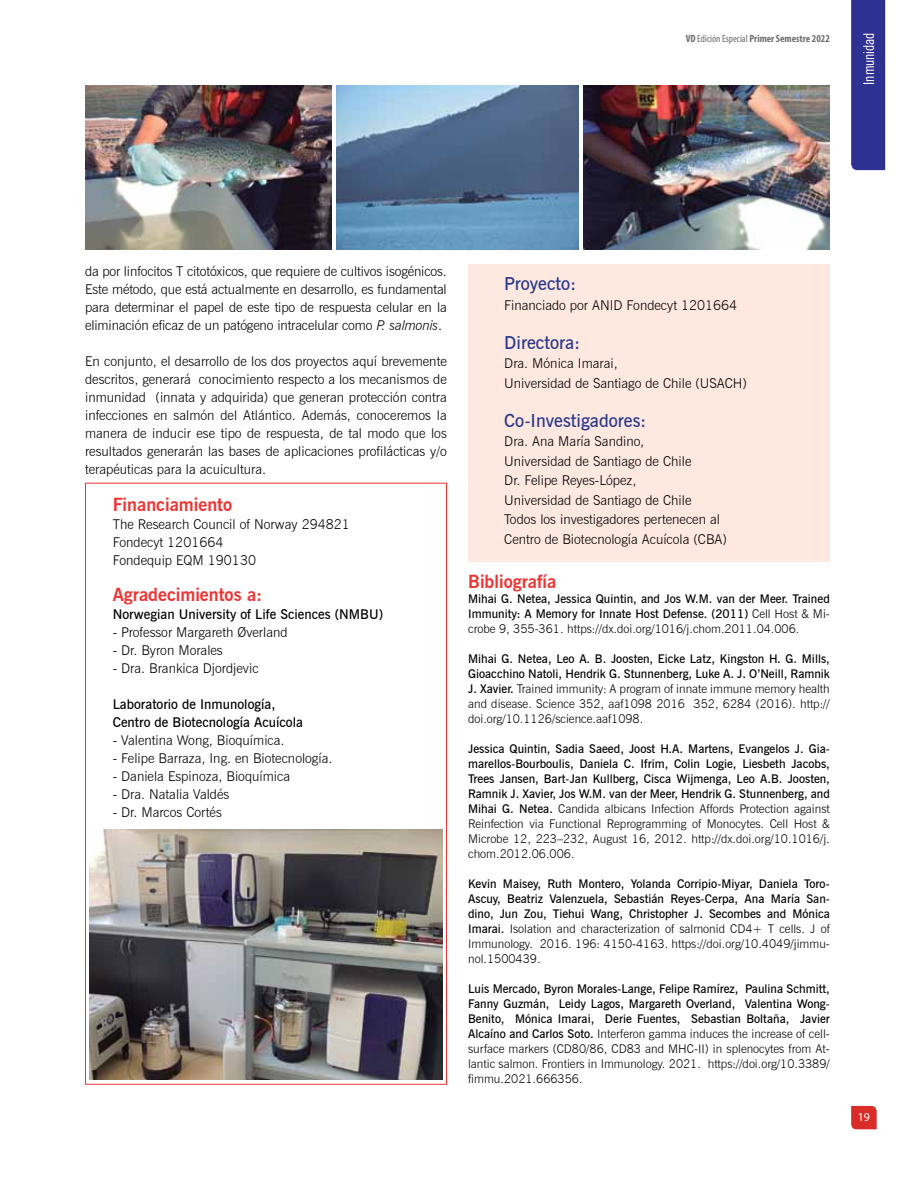
<style>
.page{position:relative;width:915px;height:1191px;background:#fff}
.page>*{position:absolute;margin:0;border:0;box-sizing:border-box;transform-origin:0 0}
.t1{font:700 18px "News Gothic BT";color:#ee3433}
.t2{font:600 18px "News Gothic BT";color:#2a398a}
.t3{font:condensed 15px "News Gothic BT";letter-spacing:-.01em;color:#fff}
.t4{font:300 13.5px/18px "News Gothic BT";color:#000}
.t5{font:600 13.5px/18px "News Gothic BT";color:#000}
.t6{font:600 12px/15px "News Gothic BT";color:#000;text-align:justify}
.t7{font:300 12px/15px "News Gothic BT";color:#000;text-align:justify}
.t8{font:12px "Myriad Pro";color:#fff}
.t9{font:700 condensed 10.5px "Myriad Pro";color:#6d6e71}
.s1{font-weight:400}
.s2{font-style:italic}
.s3{font-weight:300}
.s4{font-weight:600}
</style>
<div class="page">
<svg style="left:851px;top:1106px;width:25px;height:23px"></svg>
<img style="left:89px;top:829px;width:353px;height:250px">
<img style="left:85px;top:85px;width:247px;height:164px">
<img style="left:583px;top:85px;width:246px;height:164px">
<img style="left:336px;top:85px;width:242px;height:164px">
<div style="left:468px;top:264px;width:361px;height:297px;background:#fee8df"></div>
<div style="left:851px;top:0;width:33px;height:170px;background:#2e3092"></div>
<p class="t9" style="left:685px;top:32px;width:146px">VD <span class="s1">Edición Especial</span> Primer Semestre 2022</p>
<p class="t3" style="left:859px;top:84px;width:53px;rotate:-90deg">Inmunidad</p>
<p class="t4" style="left:85px;top:262px;width:363px;text-align:justify">da por linfocitos T citotóxicos, que requiere de cultivos isogénicos.<br>Este método, que está actualmente en desarrollo, es fundamental para determinar el papel de este tipo de respuesta celular en la eliminación eficaz de un patógeno intracelular como <span class="s2">P. salmonis</span>.</p>
<p class="t4" style="left:85px;top:352px;width:363px;text-align:justify">En conjunto, el desarrollo de los dos proyectos aquí brevemente descritos, generará conocimiento respecto a los mecanismos de inmunidad (innata y adquirida) que generan protección contra infecciones en salmón del Atlántico. Además, conoceremos la manera de inducir ese tipo de respuesta, de tal modo que los resultados generarán las bases de aplicaciones profilácticas y/o terapéuticas para la acuicultura.</p>
<h1 class="t1" style="left:113px;top:493px;width:121px">Financiamiento</h1>
<p class="t4" style="left:113px;top:514px;width:238px">The Research Council of Norway 294821<br>Fondecyt 1201664<br>Fondequip EQM 190130</p>
<h1 class="t1" style="left:113px;top:583px;width:151px">Agradecimientos a:</h1>
<p class="t5" style="left:113px;top:604px;width:272px">Norwegian University of Life Sciences (NMBU)</p>
<p class="t4" style="left:113px;top:622px;width:176px">- Professor Margareth Øverland</p>
<p class="t4" style="left:113px;top:640px;width:111px">- Dr. Byron Morales</p>
<p class="t4" style="left:113px;top:658px;width:147px">- Dra. Brankica Djordjevic</p>
<p class="t5" style="left:113px;top:694px;width:192px">Laboratorio de Inmunología,<br>Centro de Biotecnología Acuícola</p>
<p class="t4" style="left:113px;top:730px;width:173px">- Valentina Wong, Bioquímica.</p>
<p class="t4" style="left:113px;top:748px;width:221px">- Felipe Barraza, Ing. en Biotecnología.</p>
<p class="t4" style="left:113px;top:766px;width:179px">- Daniela Espinoza, Bioquímica</p>
<p class="t4" style="left:113px;top:784px;width:118px">- Dra. Natalia Valdés</p>
<p class="t4" style="left:113px;top:802px;width:110px">- Dr. Marcos Cortés</p>
<h1 class="t2" style="left:504px;top:273px;width:73px">Proyecto:</h1>
<p class="t4" style="left:504px;top:296px;width:234px">Financiado por ANID Fondecyt 1201664</p>
<h1 class="t2" style="left:504px;top:331px;width:77px">Directora:</h1>
<p class="t4" style="left:504px;top:353px;width:244px;line-height:19.5px">Dra. Mónica Imarai,<br>Universidad de Santiago de Chile (USACH)</p>
<h1 class="t2" style="left:504px;top:409px;width:143px">Co-Investigadores:</h1>
<p class="t4" style="left:504px;top:431px;width:224px;line-height:19.5px">Dra. Ana María Sandino,<br>Universidad de Santiago de Chile<br>Dr. Felipe Reyes-López,<br>Universidad de Santiago de Chile<br>Todos los investigadores pertenecen al<br>Centro de Biotecnología Acuícola (CBA)</p>
<h1 class="t1" style="left:468px;top:570px;width:90px">Bibliografía</h1>
<p class="t6" style="left:468px;top:591px;width:363px">Mihai G. Netea, Jessica Quintin, and Jos W.M. van der Meer. Trained Immunity: A Memory for Innate Host Defense. (2011) <span class="s3">Cell Host &amp; Mi&shy;crobe 9, 355-361. https://dx.doi.org/1016/j.chom.2011.04.006.</span></p>
<p class="t7" style="left:468px;top:651px;width:363px"><span class="s4">Mihai G. Netea, Leo A. B. Joosten, Eicke Latz, Kingston H. G. Mills, Gioacchino Natoli, Hendrik G. Stunnenberg, Luke A. J. O’Neill, Ramnik J. Xavier.</span> Trained immunity: A program of innate immune memory health and disease. Science 352, aaf1098 2016 352, 6284 (2016). http:// doi.org/10.1126/science.aaf1098.</p>
<p class="t6" style="left:468px;top:741px;width:363px">Jessica Quintin, Sadia Saeed, Joost H.A. Martens, Evangelos J. Gia&shy;marellos-Bourboulis, Daniela C. Ifrim, Colin Logie, Liesbeth Jacobs, Trees Jansen, Bart-Jan Kullberg, Cisca Wijmenga, Leo A.B. Joosten, Ramnik J. Xavier, Jos W.M. van der Meer, Hendrik G. Stunnenberg, and Mihai G. Netea. <span class="s3">Candida albicans Infection Affords Protection against Reinfection via Functional Reprogramming of Monocytes. Cell Host &amp; Microbe 12, 223–232, August 16, 2012. http://dx.doi.org/10.1016/j. chom.2012.06.006.</span></p>
<p class="t6" style="left:468px;top:876px;width:363px">Kevin Maisey, Ruth Montero, Yolanda Corripio-Miyar, Daniela Toro-Ascuy, Beatriz Valenzuela, Sebastián Reyes-Cerpa, Ana María San&shy;dino, Jun Zou, Tiehui Wang, Christopher J. Secombes and Mónica Imarai. <span class="s3">Isolation and characterization of salmonid CD4+ T cells. J of Immunology. 2016. 196: 4150-4163. https://doi.org/10.4049/jimmu&shy;nol.1500439.</span></p>
<p class="t6" style="left:468px;top:981px;width:363px">Luis Mercado, Byron Morales-Lange, Felipe Ramírez, Paulina Schmitt, Fanny Guzmán, Leidy Lagos, Margareth Overland, Valentina Wong-Benito, Mónica Imarai, Derie Fuentes, Sebastian Boltaña, Javier Alcaíno and Carlos Soto. <span class="s3">Interferon gamma induces the increase of cell&shy;surface markers (CD80/86, CD83 and MHC-II) in splenocytes from At&shy;lantic salmon. Frontiers in Immunology. 2021. https://doi.org/10.3389/ fimmu.2021.666356.</span></p>
<p class="t8" style="left:857px;top:1109px;width:14px">19</p>
</div>
